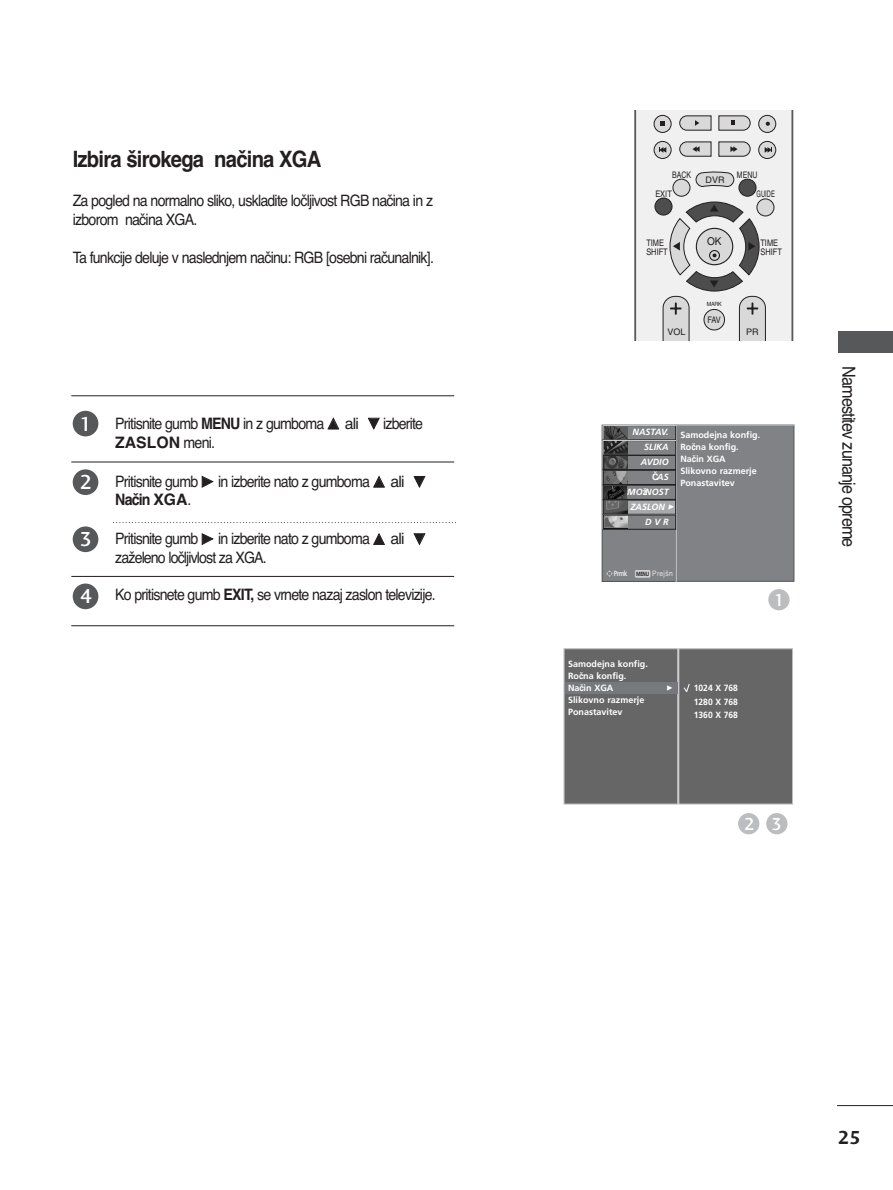
<style>
.page{position:relative;width:893px;height:1190px;background:#fff}
.page>*{position:absolute;margin:0;border:0;box-sizing:border-box;transform-origin:0 0}
.t1{font:700 22.5px "Helvetica CE";letter-spacing:-.04em;color:#231f20;scale:.9 1}
.t2{font:21px "Charlotte Sans Medium Plain";color:#fff}
.t3{font:19.5px "Charlotte Sans Bold Plain";color:#231f20}
.t4{font:18px "Helvetica CE";letter-spacing:-.055em;color:#231f20;scale:.9 1}
.t5{font:18px "Charlotte Sans Medium Plain";color:#fff}
.t6{font:15.75px/18.5px "Helvetica CE";letter-spacing:-.055em;color:#231f20;scale:.9 1}
.t7{font:10.8px "Helvetica";color:#231f20;scale:.94 1}
.t8{font:700 9px/12px "Frutiger";color:#fff}
.t9{font:italic 700 9px/14.9px "Frutiger";color:#fff;text-align:right}
.t10{font:9px/8.7px "Helvetica";color:#231f20;scale:.83 1}
.t11{font:700 9px/13.5px "Frutiger";color:#fff;text-align:justify;scale:.95 1}
.t12{font:9px "Helvetica";color:#231f20}
.t13{font:9px "Helvetica";color:#231f20;scale:.77 1}
.t14{font:9px "Helvetica";color:#231f20;scale:.64 1}
.t15{font:7.5px "Helvetica CE";letter-spacing:.045em;color:#e6e7e9;scale:.9 1}
.t16{font:6px "FZDING33";color:#fff}
.t17{font:5.85px "Helvetica";color:#231f20;scale:.94 1}
.s1{font-weight:700}
.s2{font-family:"FZDING33";font-size:12px}
.s3{font-family:"Manual One";font-weight:400;font-style:normal;font-size:7.5px;color:#808285}
.s4{font-family:"Helvetica CE"}
.s5{font-family:"FZDING33";font-weight:400;font-size:6px}
.s6{font-family:"Frutiger";font-weight:700}
.s7{font-family:"Frutiger";font-weight:700;font-size:6px;color:#231f20}
</style>
<div class="page">
<hr style="left:837px;top:1105px;width:55px;height:1px;background:#231f20">
<div style="left:838px;top:332px;width:54px;height:21px;background:#57585a"></div>
<div style="left:564px;top:648px;width:114px;height:156px;background:#666;border:1px solid #bcbdc0"></div>
<div style="left:678px;top:648px;width:114px;height:156px;background:#666;border:1px solid #bcbdc0"></div>
<div style="left:565px;top:681px;width:112px;height:12px;background:#76787b"></div>
<svg style="left:683px;top:684px;width:7px;height:8px"></svg>
<svg style="left:634px;top:110px;width:159px;height:230px"></svg>
<div style="left:768px;top:589px;width:21px;height:21px;background:#bcbdc0;border-radius:50%"></div>
<div style="left:766px;top:813px;width:21px;height:21px;background:#bcbdc0;border-radius:50%"></div>
<div style="left:738px;top:813px;width:21px;height:21px;background:#bcbdc0;border-radius:50%"></div>
<div style="left:602px;top:425px;width:73px;height:156px;background:#808285"></div>
<div style="left:601px;top:424px;width:75px;height:158px;border:1px solid #57585a"></div>
<div style="left:676px;top:425px;width:117px;height:156px;background:#808285"></div>
<div style="left:675px;top:424px;width:119px;height:158px;border:1px solid #57585a"></div>
<hr style="left:676px;top:424px;width:118px;height:1px;background:#d1d2d4">
<hr style="left:675px;top:425px;width:1px;height:157px;background:#d1d2d4">
<div style="left:603px;top:425px;width:73px;height:15px;border:1px solid #231f20"></div>
<img style="left:603px;top:426px;width:24px;height:72px">
<div style="left:603px;top:440px;width:73px;height:15px;border:1px solid #231f20"></div>
<hr style="left:603px;top:440px;width:73px;height:1px;background:#d1d2d4">
<div style="left:603px;top:500px;width:72px;height:14px;background:#a8a9ad"></div>
<img style="left:605px;top:502px;width:22px;height:10px">
<div style="left:635px;top:570px;width:15px;height:8px;background:#d1d2d4"></div>
<svg style="left:606px;top:570px;width:6px;height:7px"></svg>
<hr style="left:603px;top:425px;width:73px;height:1px;background:#d1d2d4">
<div style="left:603px;top:455px;width:73px;height:15px;border:1px solid #231f20"></div>
<div style="left:603px;top:470px;width:73px;height:15px;border:1px solid #231f20"></div>
<div style="left:603px;top:485px;width:73px;height:15px;border:1px solid #231f20"></div>
<div style="left:603px;top:500px;width:73px;height:14px;border:1px solid #231f20"></div>
<img style="left:605px;top:517px;width:22px;height:10px">
<svg style="left:602px;top:425px;width:1px;height:104px"></svg>
<hr style="left:603px;top:514px;width:73px;height:1px;background:#d1d2d4">
<div style="left:603px;top:515px;width:73px;height:14px;border:1px solid #231f20"></div>
<hr style="left:71px;top:395px;width:383px;height:1px;background:#231f20">
<hr style="left:71px;top:462px;width:383px;height:1px;background:#231f20">
<hr style="left:71px;top:576px;width:383px;height:1px;background:#231f20">
<hr style="left:71px;top:625px;width:383px;height:1px;background:#231f20">
<svg style="left:113px;top:522px;width:343px;height:1px"></svg>
<div style="left:73px;top:411px;width:25px;height:25px;background:#57585a;border-radius:50%"></div>
<div style="left:73px;top:469px;width:25px;height:26px;background:#57585a;border-radius:50%"></div>
<div style="left:73px;top:526px;width:25px;height:26px;background:#57585a;border-radius:50%"></div>
<div style="left:73px;top:583px;width:25px;height:26px;background:#57585a;border-radius:50%"></div>
<h1 class="t1" style="left:73px;top:151px;width:278px">Izbira širokega načina XGA</h1>
<p class="t6" style="left:73px;top:193px;width:402px;line-height:18.9px">Za pogled na normalno sliko, uskladite ločljivost RGB načina in z izborom načina XGA.</p>
<p class="t6" style="left:73px;top:250px;width:403px">Ta funkcije deluje v naslednjem načinu: RGB [osebni računalnik].</p>
<h2 class="t2" style="left:80px;top:416px;width:14px">1</h2>
<h2 class="t2" style="left:80px;top:474px;width:14px">2</h2>
<h2 class="t2" style="left:80px;top:531px;width:14px">3</h2>
<h2 class="t2" style="left:80px;top:588px;width:14px">4</h2>
<p class="t6" style="left:115px;top:415px;width:343px;line-height:19px">Pritisnite gumb <span class="s1">MENU</span> in z gumboma <span class="s2">D</span> ali <span class="s2">E</span> izberite<br><span class="s1">ZASLON</span> meni.</p>
<p class="t6" style="left:115px;top:473px;width:346px">Pritisnite gumb <span class="s2">G</span> in izberite nato z gumboma <span class="s2">D</span> ali <span class="s2">E<br></span><span class="s1">Način XGA</span>.</p>
<p class="t6" style="left:115px;top:531px;width:346px">Pritisnite gumb <span class="s2">G</span> in izberite nato z gumboma <span class="s2">D</span> ali <span class="s2">E </span>zaželeno ločljivlost za XGA.</p>
<p class="t6" style="left:115px;top:587px;width:357px">Ko pritisnete gumb <span class="s1">EXIT,</span> se vrnete nazaj zaslon televizije.</p>
<p class="t13" style="left:672px;top:171px;width:26px">BACK</p>
<p class="t13" style="left:737px;top:171px;width:28px">MENU</p>
<p class="t12" style="left:705px;top:176px;width:20px">DVR</p>
<p class="t10" style="left:655px;top:190px;width:21px">EXIT</p>
<p class="t14" style="left:756px;top:190px;width:30px">GUIDE</p>
<p class="t7" style="left:707px;top:237px;width:17px">OK</p>
<p class="t10" style="left:646px;top:239px;width:27px">TIME<br>SHIFT</p>
<p class="t10" style="left:760px;top:239px;width:27px">TIME<br>SHIFT</p>
<p class="t17" style="left:707px;top:302px;width:17px">MARK</p>
<p class="t10" style="left:707px;top:316px;width:18px">FAV</p>
<p class="t12" style="left:667px;top:328px;width:20px">VOL</p>
<p class="t12" style="left:746px;top:328px;width:14px">PR</p>
<p class="t9" style="left:632px;top:425px;width:43px">NASTAV.<span class="s3">O<br></span>SLIKA<span class="s3">O</span></p>
<p class="t8" style="left:680px;top:429px;width:81px">Samodejna konfig.<br>Ro<span class="s4">č</span>na konfig.<br>Na<span class="s4">č</span>in XGA<br>Slikovno razmerje<br>Ponastavitev</p>
<p class="t9" style="left:627px;top:455px;width:49px">AVDIO<span class="s3">O<br></span><span class="s4">Č</span>AS<span class="s3">O<br></span>MO<span class="s4">ž</span>NOST<span class="s3">O<br></span>ZASLON <span class="s5">G<br></span>D V R<span class="s3">O</span></p>
<p class="t15" style="left:613px;top:570px;width:67px"><span class="s6">Prmk</span> <span class="s7">MENU</span> Prejšn</p>
<p class="t8" style="left:568px;top:658px;width:81px">Samodejna konfig.<br>Ro<span class="s4">č</span>na konfig.<br>Na<span class="s4">č</span>in XGA</p>
<p class="t8" style="left:568px;top:694px;width:78px">Slikovno razmerje<br>Ponastavitev</p>
<p class="t11" style="left:693px;top:682px;width:48px">1024 X 768<br>1280 X 768<br>1360 X 768</p>
<p class="t16" style="left:666px;top:685px;width:7px">G</p>
<p class="t5" style="left:774px;top:593px;width:12px">1</p>
<p class="t5" style="left:744px;top:817px;width:40px">2 3</p>
<p class="t4" style="left:855px;top:366px;width:203px;rotate:90deg">Namestitev zunanje opreme</p>
<p class="t3" style="left:837px;top:1129px;width:25px">25</p>
</div>
